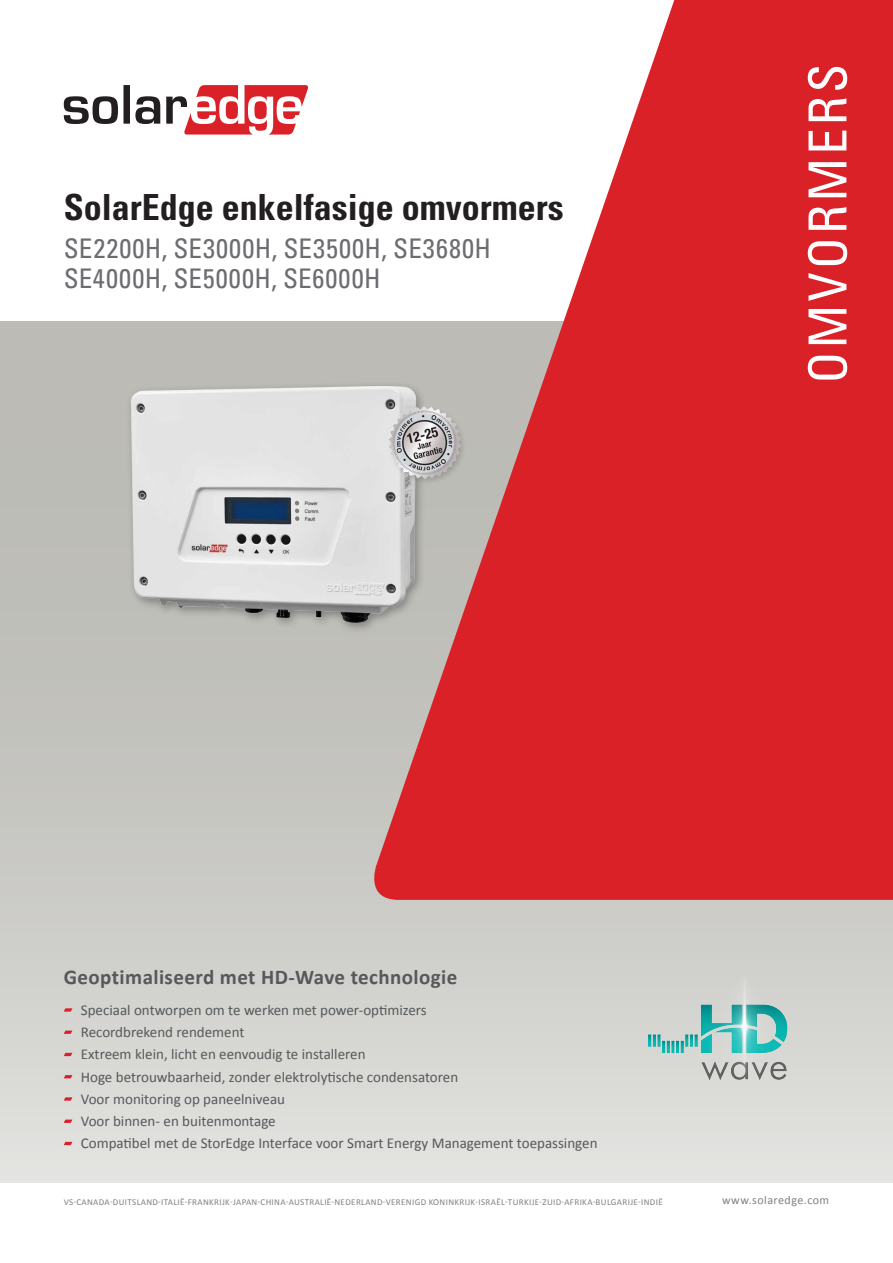
<style>
.page{position:relative;width:893px;height:1263px;background:#fff}
.page>*{position:absolute;margin:0;border:0;box-sizing:border-box;transform-origin:0 0}
.pg1_Family_vertical{font:condensed 52.5px "Univers LT Std";letter-spacing:.06em;color:#fff}
.pg1_Product_Header{font:700 condensed 36px "Univers LT Std";color:#231f20}
.pg1_Product_Subheade{font:condensed 27px "Univers LT Std";letter-spacing:.04em;color:#6c6d70}
.pg1_Text_bold{font:700 21px "Calibri";letter-spacing:.02em;color:#57585a}
.Pg1_Text_Bullets{font:15px "Calibri";color:#57585a}
.pg1_Text_URL{font:12px "Calibri";letter-spacing:.04em;color:#808180}
.t1{font:9px "Calibri";letter-spacing:.04em;color:#808180}
</style>
<div class="page">
<div style="left:0;top:321px;width:893px;height:861px;background:linear-gradient(to bottom,#b4b3ae,#dbdbd8)"></div>
<svg style="left:364px;top:0;width:529px;height:900px;fill:#da2128"></svg>
<svg style="left:64px;top:85px;width:244px;height:50px"></svg>
<svg style="left:64px;top:1008px;width:8px;height:3px"></svg>
<svg style="left:64px;top:1030px;width:8px;height:4px"></svg>
<svg style="left:64px;top:1053px;width:8px;height:3px"></svg>
<svg style="left:64px;top:1075px;width:8px;height:3px"></svg>
<svg style="left:64px;top:1097px;width:8px;height:3px"></svg>
<svg style="left:64px;top:1119px;width:8px;height:4px"></svg>
<svg style="left:64px;top:1142px;width:8px;height:3px"></svg>
<img style="left:649px;top:968px;width:159px;height:123px">
<div style="left:125px;top:381px;width:302px;height:253px;background:#231f20;opacity:.4"></div>
<img style="left:128px;top:382px;width:291px;height:246px">
<div style="left:388px;top:406px;width:79px;height:79px;background:#231f20;opacity:.2"></div>
<img style="left:386px;top:405px;width:80px;height:73px">
<p class="pg1_Product_Header" style="left:64px;top:185px;width:501px">SolarEdge enkelfasige omvormers</p>
<p class="pg1_Product_Subheade" style="left:64px;top:231px;width:429px">SE2200H, SE3000H, SE3500H, SE3680H</p>
<p class="pg1_Product_Subheade" style="left:64px;top:261px;width:318px">SE4000H, SE5000H, SE6000H</p>
<p class="pg1_Family_vertical" style="left:794px;top:384px;width:321px;rotate:-90deg">OMVORMERS</p>
<p class="pg1_Text_bold" style="left:64px;top:964px;width:395px">Geoptimaliseerd met HD-Wave technologie</p>
<p class="Pg1_Text_Bullets" style="left:81px;top:1000px;width:347px">Speciaal ontworpen om te werken met power-optimizers</p>
<p class="Pg1_Text_Bullets" style="left:81px;top:1022px;width:165px">Recordbrekend rendement</p>
<p class="Pg1_Text_Bullets" style="left:81px;top:1045px;width:286px">Extreem klein, licht en eenvoudig te installeren</p>
<p class="Pg1_Text_Bullets" style="left:81px;top:1067px;width:379px">Hoge betrouwbaarheid, zonder elektrolytische condensatoren</p>
<p class="Pg1_Text_Bullets" style="left:81px;top:1089px;width:206px">Voor monitoring op paneelniveau</p>
<p class="Pg1_Text_Bullets" style="left:81px;top:1111px;width:196px">Voor binnen- en buitenmontage</p>
<p class="Pg1_Text_Bullets" style="left:81px;top:1134px;width:518px">Compatibel met de StorEdge Interface voor Smart Energy Management toepassingen</p>
<p class="t1" style="left:64px;top:1196px;width:600px">VS-CANADA-DUITSLAND-ITALIË-FRANKRIJK-JAPAN-CHINA-AUSTRALIË-NEDERLAND-VERENIGD KONINKRIJK-ISRAËL-TURKIJE-ZUID-AFRIKA-BULGARIJE-INDIË</p>
<p class="pg1_Text_URL" style="left:722px;top:1192px;width:109px">www.solaredge.com</p>
</div>
